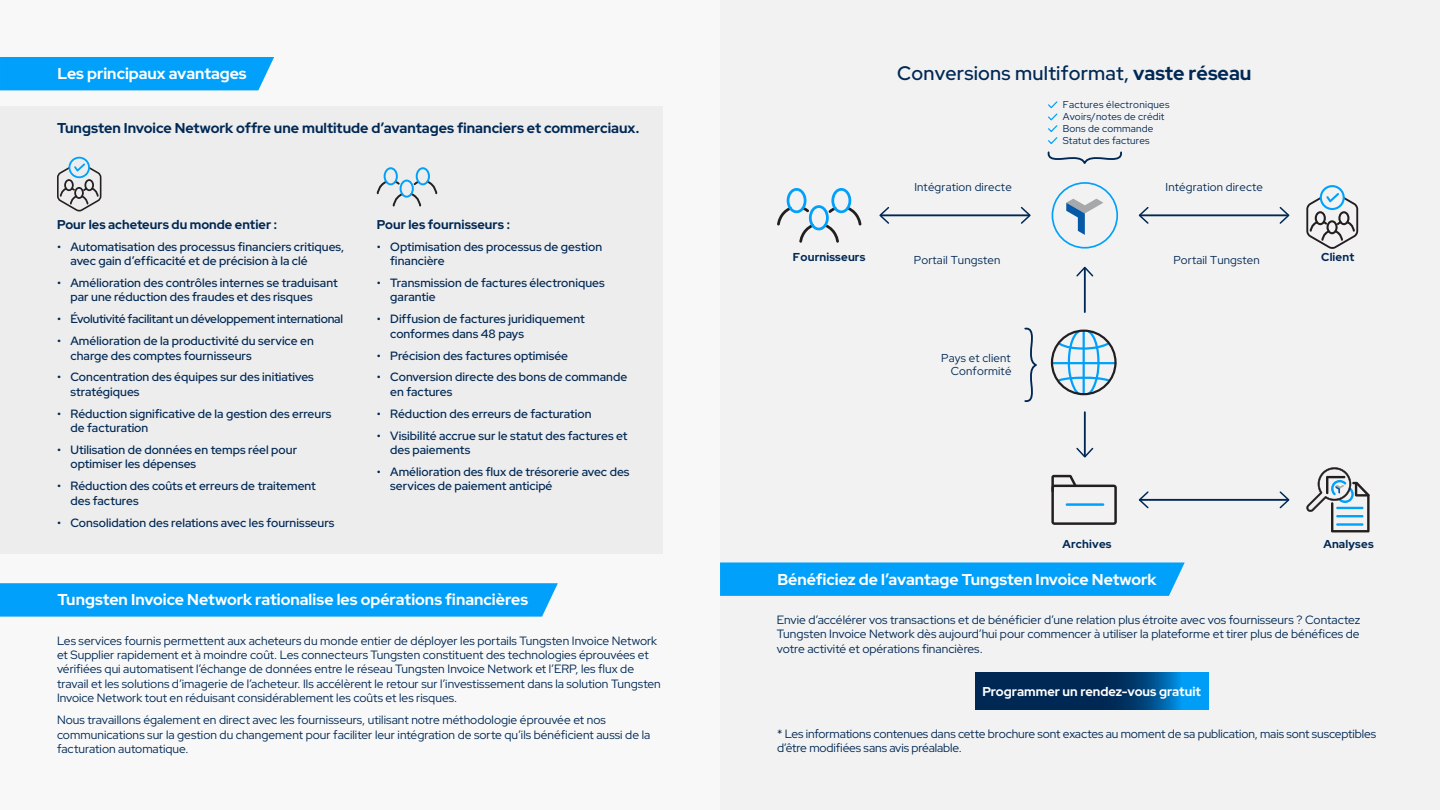
<style>
.page{position:relative;width:1440px;height:810px;background:#f8f8f8}
.page>*{position:absolute;margin:0;border:0;box-sizing:border-box;transform-origin:0 0}
.t1{font:500 19.5px "Red Hat Display";letter-spacing:.01em;color:#002854}
.t2{font:700 15.75px "Red Hat Display";color:#fff}
.t3{font:700 14.25px "Red Hat Display";color:#002854}
.t4{font:700 12.75px "Red Hat Display";color:#002854}
.t5{font:700 12.75px "Red Hat Display";color:#fff}
.t6{font:12px/14.4px "Red Hat Display";color:#002854}
.t7{font:500 12px/14.4px "Red Hat Display";color:#002854}
.t8{font:500 12px "Red Hat Display";letter-spacing:-.02em;color:#002854}
.t9{font:11.48px/13.4px "Red Hat Display";letter-spacing:.015em;color:#002854;text-align:right}
.t10{font:700 11.48px "Red Hat Display";letter-spacing:.015em;color:#002854}
.t11{font:9.98px/12px "Red Hat Display";letter-spacing:.015em;color:#002854}
.s1{font-weight:700}
</style>
<div class="page">
<div style="left:720px;top:0;width:720px;height:810px;background:#f2f2f2"></div>
<svg style="left:0;top:583px;width:558px;height:34px;background:#07a2fa"></svg>
<svg style="left:720px;top:562px;width:465px;height:34px;background:#08a2fa"></svg>
<div style="left:0;top:57px;width:274px;height:33px;background:#00a0fb"></div>
<div style="left:0;top:106px;width:663px;height:448px;background:#ededed"></div>
<svg style="left:377px;top:167px;width:60px;height:39px"></svg>
<svg style="left:57px;top:157px;width:44px;height:54px"></svg>
<hr style="left:881px;top:214px;width:148px;height:2px;background:#002854">
<svg style="left:879px;top:207px;width:12px;height:17px"></svg>
<svg style="left:1019px;top:207px;width:12px;height:17px"></svg>
<hr style="left:1140px;top:214px;width:147px;height:2px;background:#002854">
<svg style="left:1138px;top:207px;width:12px;height:17px"></svg>
<svg style="left:1278px;top:207px;width:12px;height:17px"></svg>
<hr style="left:1084px;top:269px;width:2px;height:43px;background:#002854">
<svg style="left:1076px;top:266px;width:18px;height:12px"></svg>
<hr style="left:1084px;top:412px;width:2px;height:44px;background:#002854">
<svg style="left:1076px;top:446px;width:18px;height:12px"></svg>
<hr style="left:1140px;top:499px;width:147px;height:2px;background:#002854">
<svg style="left:1138px;top:491px;width:12px;height:18px"></svg>
<svg style="left:1278px;top:491px;width:12px;height:18px"></svg>
<svg style="left:1024px;top:327px;width:13px;height:75px"></svg>
<div style="left:1052px;top:182px;width:66px;height:67px;border:2px solid #00a0fb;border-radius:50%"></div>
<svg style="left:1066px;top:199px;width:37px;height:36px"></svg>
<svg style="left:777px;top:188px;width:85px;height:55px"></svg>
<svg style="left:1051px;top:330px;width:66px;height:65px"></svg>
<svg style="left:1306px;top:185px;width:52px;height:64px"></svg>
<svg style="left:1306px;top:467px;width:64px;height:65px"></svg>
<svg style="left:1051px;top:475px;width:66px;height:50px"></svg>
<hr style="left:1066px;top:503px;width:38px;height:3px;background:#00a0fb">
<svg style="left:1047px;top:101px;width:75px;height:63px"></svg>
<svg style="left:975px;top:672px;width:233px;height:38px;background:#004177"></svg>
<h2 class="t2" style="left:57px;top:63px;width:191px">Les principaux avantages</h2>
<p class="t3" style="left:57px;top:119px;width:584px">Tungsten Invoice Network offre une multitude d’avantages financiers et commerciaux.</p>
<p class="t4" style="left:57px;top:216px;width:222px">Pour les acheteurs du monde entier :</p>
<p class="t7" style="left:70px;top:239px;width:275px;text-indent:-14px">• Automatisation des processus financiers critiques, avec gain d’efficacité et de précision à la clé</p>
<p class="t7" style="left:70px;top:275px;width:269px;text-indent:-14px">• Amélioration des contrôles internes se traduisant par une réduction des fraudes et des risques</p>
<p class="t8" style="left:57px;top:311px;width:288px">• Évolutivité facilitant un développement international</p>
<p class="t7" style="left:70px;top:334px;width:245px;text-indent:-14px">• Amélioration de la productivité du service en charge des comptes fournisseurs</p>
<p class="t7" style="left:70px;top:370px;width:245px;text-indent:-14px">• Concentration des équipes sur des initiatives stratégiques</p>
<p class="t7" style="left:70px;top:406px;width:263px;text-indent:-14px">• Réduction significative de la gestion des erreurs de facturation</p>
<p class="t7" style="left:70px;top:442px;width:228px;text-indent:-14px">• Utilisation de données en temps réel pour optimiser les dépenses</p>
<p class="t7" style="left:70px;top:479px;width:247px;text-indent:-14px">• Réduction des coûts et erreurs de traitement des factures</p>
<p class="t7" style="left:57px;top:515px;width:279px">• Consolidation des relations avec les fournisseurs</p>
<p class="t4" style="left:377px;top:216px;width:135px">Pour les fournisseurs :</p>
<p class="t7" style="left:390px;top:239px;width:213px;text-indent:-14px">• Optimisation des processus de gestion financière</p>
<p class="t7" style="left:390px;top:275px;width:216px;text-indent:-14px">• Transmission de factures électroniques garantie</p>
<p class="t7" style="left:390px;top:312px;width:196px;text-indent:-14px">• Diffusion de factures juridiquement conformes dans 48 pays</p>
<p class="t7" style="left:377px;top:348px;width:193px">• Précision des factures optimisée</p>
<p class="t7" style="left:390px;top:370px;width:239px;text-indent:-14px">• Conversion directe des bons de commande en factures</p>
<p class="t7" style="left:377px;top:406px;width:216px">• Réduction des erreurs de facturation</p>
<p class="t7" style="left:390px;top:428px;width:239px;text-indent:-14px">• Visibilité accrue sur le statut des factures et des paiements</p>
<p class="t7" style="left:390px;top:464px;width:241px;text-indent:-14px">• Amélioration des flux de trésorerie avec des services de paiement anticipé</p>
<h2 class="t2" style="left:57px;top:590px;width:472px">Tungsten Invoice Network rationalise les opérations financières</h2>
<p class="t6" style="left:57px;top:633px;width:605px">Les services fournis permettent aux acheteurs du monde entier de déployer les portails Tungsten Invoice Network et Supplier rapidement et à moindre coût. Les connecteurs Tungsten constituent des technologies éprouvées et vérifiées qui automatisent l’échange de données entre le réseau Tungsten Invoice Network et l’ERP, les flux de travail et les solutions d’imagerie de l’acheteur. Ils accélèrent le retour sur l’investissement dans la solution Tungsten Invoice Network tout en réduisant considérablement les coûts et les risques.</p>
<p class="t6" style="left:57px;top:713px;width:595px">Nous travaillons également en direct avec les fournisseurs, utilisant notre méthodologie éprouvée et nos communications sur la gestion du changement pour faciliter leur intégration de sorte qu’ils bénéficient aussi de la facturation automatique.</p>
<h1 class="t1" style="left:897px;top:61px;width:356px">Conversions multiformat, <span class="s1">vaste réseau</span></h1>
<p class="t11" style="left:1063px;top:98px;width:108px">Factures électroniques<br>Avoirs/notes de crédit<br>Bons de commande<br>Statut des factures</p>
<p class="t9" style="left:914px;top:180px;width:99px">Intégration directe</p>
<p class="t9" style="left:1166px;top:180px;width:99px">Intégration directe</p>
<p class="t10" style="left:793px;top:249px;width:74px">Fournisseurs</p>
<p class="t9" style="left:914px;top:253px;width:88px">Portail Tungsten</p>
<p class="t9" style="left:1173px;top:253px;width:88px">Portail Tungsten</p>
<p class="t10" style="left:1321px;top:249px;width:35px">Client</p>
<p class="t9" style="left:941px;top:351px;width:72px">Pays et client<br>Conformité</p>
<p class="t10" style="left:1063px;top:537px;width:51px">Archives</p>
<p class="t10" style="left:1323px;top:537px;width:52px">Analyses</p>
<h2 class="t2" style="left:777px;top:569px;width:381px">Bénéficiez de l’avantage Tungsten Invoice Network</h2>
<p class="t6" style="left:777px;top:612px;width:585px;text-align:justify">Envie d’accélérer vos transactions et de bénéficier d’une relation plus étroite avec vos fournisseurs ? Contactez Tungsten Invoice Network dès aujourd’hui pour commencer à utiliser la plateforme et tirer plus de bénéfices de votre activité et opérations financières.</p>
<p class="t5" style="left:982px;top:683px;width:220px">Programmer un rendez-vous gratuit</p>
<p class="t6" style="left:777px;top:726px;width:601px">* Les informations contenues dans cette brochure sont exactes au moment de sa publication, mais sont susceptibles d’être modifiées sans avis préalable.</p>
</div>
